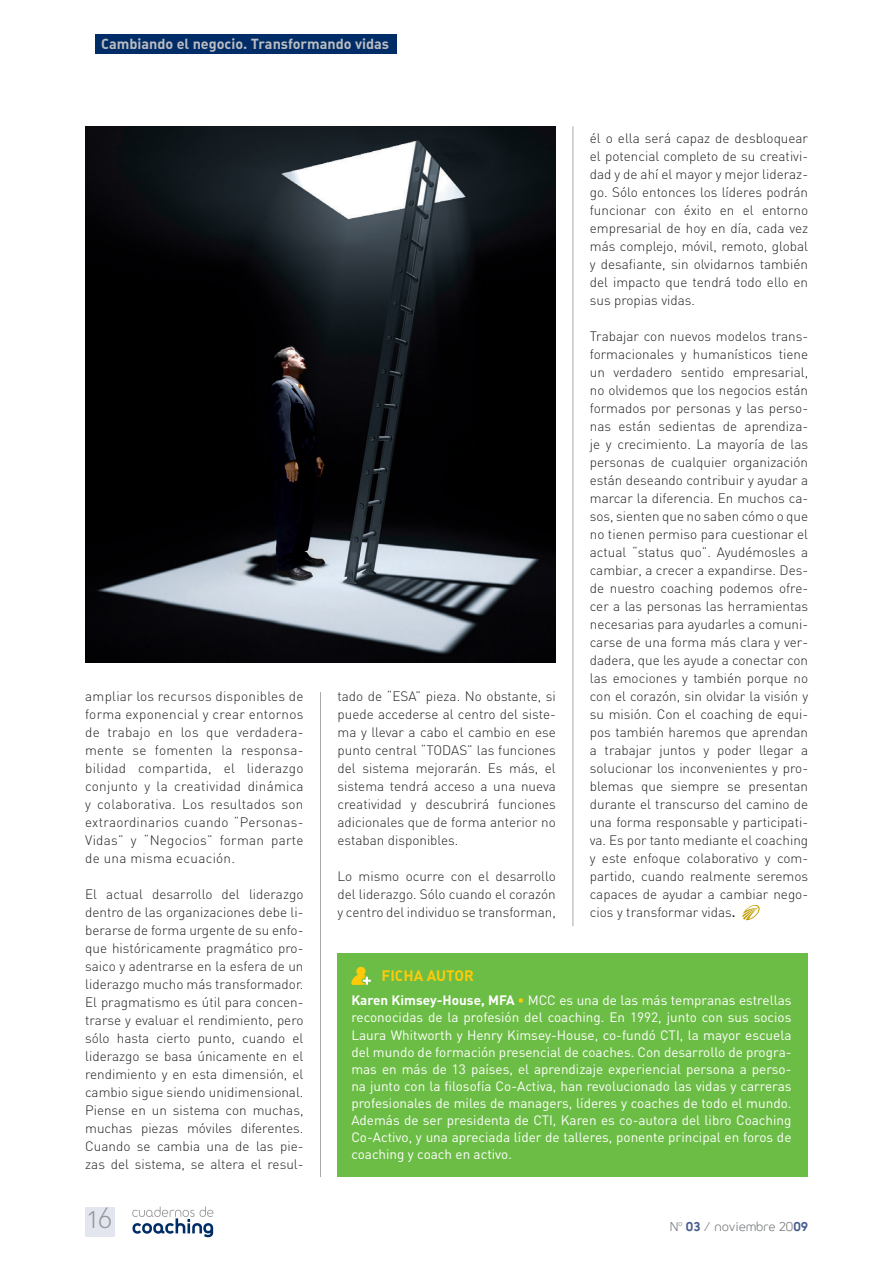
<style>
.page{position:relative;width:892px;height:1261px;background:#fff}
.page>*{position:absolute;margin:0;border:0;box-sizing:border-box;transform-origin:0 0}
.t1{font:28.2px "DIN Light Alternate";color:#939598}
.t2{font:15px "FNAC Regular";color:#76787b}
.t3{font:15px "DIN Bold Alternate";color:#feca0a}
.t4{font:14.4px "DIN Bold Alternate";color:#bcbdc0}
.t5{font:300 13.5px/18px "DIN";color:#231f20;text-align:justify}
.t6{font:13.5px/17.1px "DIN";color:#fff;text-align:justify}
.s1{font-weight:500}
.s2{font-weight:700}
.s3{font-weight:900;color:#feca0a}
.s4{font-weight:700;color:#485e90}
</style>
<div class="page">
<svg style="left:742px;top:905px;width:18px;height:15px"></svg>
<hr style="left:320px;top:692px;width:1px;height:485px;background:#a8a9ad">
<hr style="left:573px;top:126px;width:1px;height:800px;background:#a8a9ad">
<div style="left:337px;top:953px;width:471px;height:224px;background:#6cbd45"></div>
<svg style="left:351px;top:966px;width:20px;height:19px"></svg>
<img style="left:85px;top:126px;width:471px;height:536px">
<div style="left:85px;top:1206px;width:30px;height:30px;background:#e3e5ef"></div>
<svg style="left:132px;top:1206px;width:81px;height:31px"></svg>
<div style="left:96px;top:34px;width:301px;height:20px;background:#002d67"></div>
<p class="t4" style="left:101px;top:38px;width:289px">Cambiando el negocio. Transformando vidas</p>
<p class="t5" style="left:85px;top:689px;width:220px">ampliar los recursos disponibles de forma exponencial y crear entornos de trabajo en los que verdadera&shy;mente se fomenten la responsa&shy;bilidad compartida, el liderazgo conjunto y la creatividad dinámica y colaborativa. Los resultados son extraordinarios cuando “Personas-Vidas” y “Negocios” forman parte de una misma ecuación.</p>
<p class="t5" style="left:85px;top:887px;width:220px">El actual desarrollo del liderazgo dentro de las organizaciones debe li&shy;berarse de forma urgente de su enfo&shy;que históricamente pragmático pro&shy;saico y adentrarse en la esfera de un liderazgo mucho más transformador.<br>El pragmatismo es útil para concen&shy;trarse y evaluar el rendimiento, pero sólo hasta cierto punto, cuando el liderazgo se basa únicamente en el rendimiento y en esta dimensión, el cambio sigue siendo unidimensional.<br>Piense en un sistema con muchas, muchas piezas móviles diferentes.<br>Cuando se cambia una de las pie&shy;zas del sistema, se altera el resul-</p>
<h1 class="t1" style="left:88px;top:1208px;width:26px">16</h1>
<p class="t5" style="left:337px;top:689px;width:220px">tado de “ESA” pieza. No obstante, si puede accederse al centro del siste&shy;ma y llevar a cabo el cambio en ese punto central “TODAS” las funciones del sistema mejorarán. Es más, el sistema tendrá acceso a una nueva creatividad y descubrirá funciones adicionales que de forma anterior no estaban disponibles.</p>
<p class="t5" style="left:337px;top:868px;width:220px">Lo mismo ocurre con el desarrollo del liderazgo. Sólo cuando el corazón y centro del individuo se transforman,</p>
<p class="t5" style="left:590px;top:130px;width:220px">él o ella será capaz de desbloquear el potencial completo de su creativi&shy;dad y de ahí el mayor y mejor lideraz&shy;go. Sólo entonces los líderes podrán funcionar con éxito en el entorno empresarial de hoy en día, cada vez más complejo, móvil, remoto, global y desafiante, sin olvidarnos también del impacto que tendrá todo ello en sus propias vidas.</p>
<p class="t5" style="left:590px;top:328px;width:220px">Trabajar con nuevos modelos trans&shy;formacionales y humanísticos tiene un verdadero sentido empresarial, no olvidemos que los negocios están formados por personas y las perso&shy;nas están sedientas de aprendiza&shy;je y crecimiento. La mayoría de las personas de cualquier organización están deseando contribuir y ayudar a marcar la diferencia. En muchos ca&shy;sos, sienten que no saben cómo o que no tienen permiso para cuestionar el actual “status quo”. Ayudémosles a cambiar, a crecer a expandirse. Des&shy;de nuestro coaching podemos ofre&shy;cer a las personas las herramientas necesarias para ayudarles a comuni&shy;carse de una forma más clara y ver&shy;dadera, que les ayude a conectar con las emociones y también porque no con el corazón, sin olvidar la visión y su misión. Con el coaching de equi&shy;pos también haremos que aprendan a trabajar juntos y poder llegar a solucionar los inconvenientes y pro&shy;blemas que siempre se presentan durante el transcurso del camino de una forma responsable y participati&shy;va. Es por tanto mediante el coaching y este enfoque colaborativo y com&shy;partido, cuando realmente seremos capaces de ayudar a cambiar nego&shy;cios y transformar vidas<span class="s1">.</span></p>
<p class="t3" style="left:381px;top:970px;width:94px">FICHA AUTOR</p>
<p class="t6" style="left:351px;top:993px;width:442px"><span class="s2">Karen Kimsey-House, MFA</span> <span class="s3">•</span> MCC es una de las más tempranas estrellas reconocidas de la profesión del coaching. En 1992, junto con sus socios Laura Whitworth y Henry Kimsey-House, co-fundó CTI, la mayor escuela del mundo de formación presencial de coaches. Con desarrollo de progra&shy;mas en más de 13 países, el aprendizaje experiencial persona a perso&shy;na junto con la filosofía Co-Activa, han revolucionado las vidas y carreras profesionales de miles de managers, líderes y coaches de todo el mundo.<br>Además de ser presidenta de CTI, Karen es co-autora del libro Coaching Co-Activo, y una apreciada líder de talleres, ponente principal en foros de coaching y coach en activo.</p>
<p class="t2" style="left:670px;top:1219px;width:140px">N<sup>o</sup> <span class="s4">03</span> / noviembre 20<span class="s4">09</span></p>
</div>
